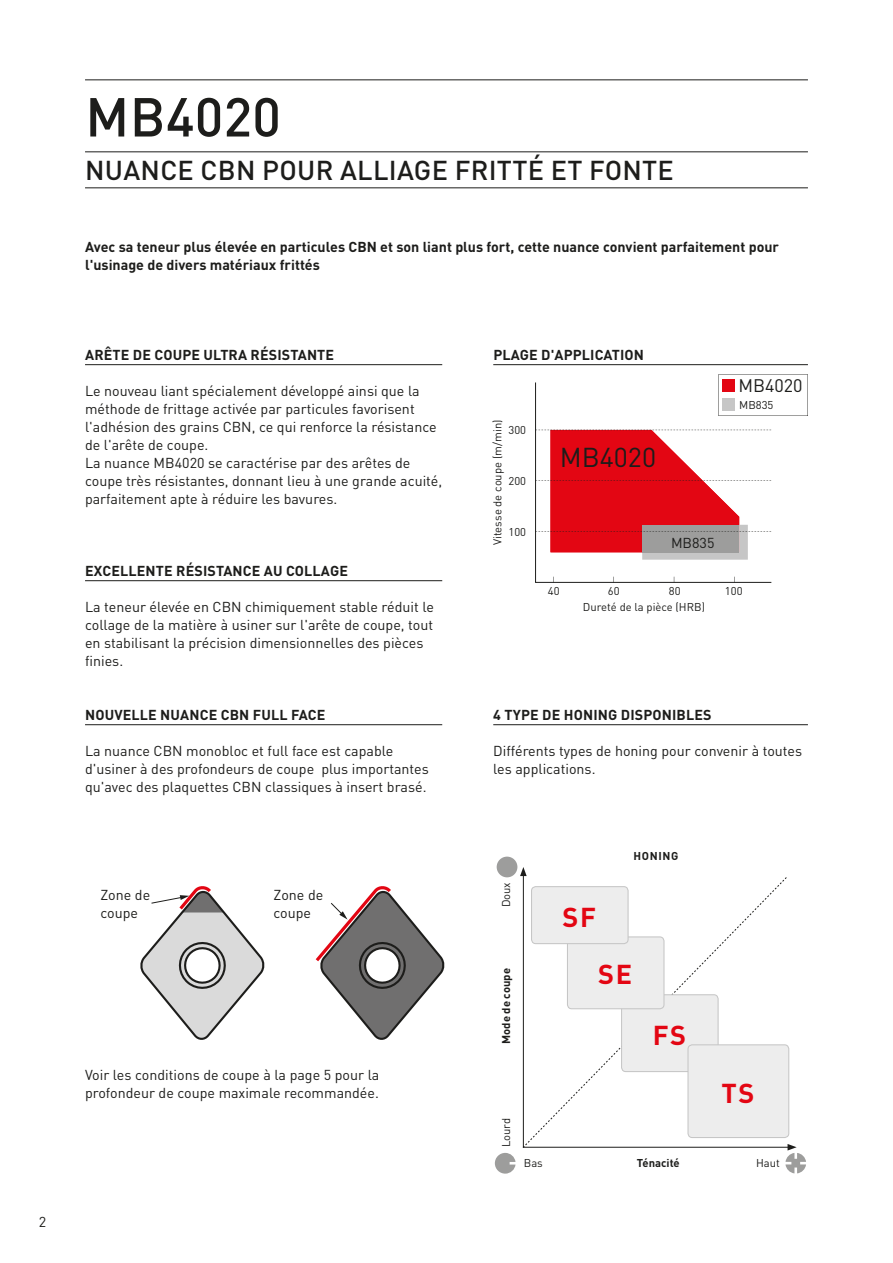
<style>
.page{position:relative;width:893px;height:1263px;background:#fff}
.page>*{position:absolute;margin:0;border:0;box-sizing:border-box;transform-origin:0 0}
.MSS1_Headline-36_36{font:500 54px "DIN Pro";color:#1d1d1b}
.MSS1_Subline-18_24{font:500 27px "DIN Pro";letter-spacing:.01em;color:#1d1d1b}
.MSS1_Table-7_5_Cente{font:700 27px "DIN Pro";letter-spacing:.06em;color:#e30613}
.MSS1_Table-7_5_Cente-2{font:27px "DIN Pro";color:#1d1d1b}
.MSS1_Table-7_5_Cente-3{font:18px "DIN Pro";color:#1d1d1b}
.MSS1_Copytext-9_5-BA{font:14.25px/18px "DIN Pro";color:#1d1d1b}
.MSS1_Copytext-9_5-BA-2{font:700 14.25px/18px "DIN Pro";color:#1d1d1b}
.MSS1_Copytext-Headli{font:700 14.25px "DIN Pro";letter-spacing:.01em;color:#1d1d1b}
.MSS1_Table-7_5_Cente-4{font:14.25px "DIN Pro";color:#1d1d1b}
.MSS1_Pagination{font:14.25px "DIN Pro";color:#1d1d1b}
.MSS1_Table-7_5_Cente-5{font:11.25px "DIN Pro";color:#1d1d1b}
.MSS1_Table-7_5{font:11.25px "DIN Pro";color:#1d1d1b}
.MSS1_Table-7_5_Cente-6{font:700 11.25px "DIN Pro";color:#1d1d1b}
</style>
<div class="page">
<hr style="left:85px;top:79px;width:723px;height:1px;background:#1d1d1b">
<hr style="left:85px;top:151px;width:723px;height:1px;background:#1d1d1b">
<svg style="left:523px;top:876px;width:267px;height:272px"></svg>
<svg style="left:520px;top:867px;width:7px;height:9px"></svg>
<div style="left:622px;top:995px;width:96px;height:76px;background:#ededed;border-radius:4px"></div>
<div style="left:621px;top:994px;width:98px;height:78px;border:1px solid #c6c6c6;border-radius:4px"></div>
<svg style="left:785px;top:1144px;width:21px;height:29px"></svg>
<div style="left:497px;top:857px;width:20px;height:20px;background:#9d9d9c;border-radius:50%"></div>
<svg style="left:495px;top:1153px;width:20px;height:20px"></svg>
<div style="left:567px;top:937px;width:97px;height:72px;background:#ededed;border-radius:4px"></div>
<div style="left:567px;top:936px;width:97px;height:73px;border:1px solid #c6c6c6;border-radius:4px"></div>
<div style="left:531px;top:887px;width:97px;height:57px;background:#ededed;border-radius:4px"></div>
<div style="left:531px;top:886px;width:98px;height:58px;border:1px solid #c6c6c6;border-radius:4px"></div>
<div style="left:688px;top:1045px;width:101px;height:92px;background:#ededed;border-radius:4px"></div>
<div style="left:687px;top:1044px;width:102px;height:94px;border:1px solid #c6c6c6;border-radius:4px"></div>
<svg style="left:140px;top:886px;width:125px;height:154px"></svg>
<svg style="left:315px;top:886px;width:130px;height:154px"></svg>
<svg style="left:718px;top:374px;width:90px;height:42px"></svg>
<div style="left:723px;top:379px;width:12px;height:12px;background:#e30613"></div>
<svg style="left:535px;top:382px;width:237px;height:201px"></svg>
<hr style="left:85px;top:187px;width:723px;height:1px;background:#1d1d1b">
<hr style="left:85px;top:364px;width:357px;height:1px;background:#1d1d1b">
<hr style="left:85px;top:580px;width:357px;height:1px;background:#1d1d1b">
<hr style="left:493px;top:364px;width:315px;height:1px;background:#1d1d1b">
<hr style="left:85px;top:724px;width:357px;height:1px;background:#1d1d1b">
<hr style="left:493px;top:724px;width:315px;height:1px;background:#1d1d1b">
<p class="MSS1_Pagination" style="left:39px;top:1210px;width:9px">2</p>
<p class="MSS1_Headline-36_36" style="left:85px;top:73px;width:197px">MB4020</p>
<p class="MSS1_Subline-18_24" style="left:85px;top:148px;width:590px">NUANCE CBN POUR ALLIAGE FRITTÉ ET FONTE</p>
<p class="MSS1_Copytext-9_5-BA-2" style="left:85px;top:236px;width:695px">Avec sa teneur plus élevée en particules CBN et son liant plus fort, cette nuance convient parfaitement pour l'usinage de divers matériaux frittés</p>
<p class="MSS1_Copytext-Headli" style="left:85px;top:343px;width:251px">ARÊTE DE COUPE ULTRA RÉSISTANTE</p>
<p class="MSS1_Copytext-9_5-BA" style="left:85px;top:380px;width:353px">Le nouveau liant spécialement développé ainsi que la méthode de frittage activée par particules favorisent l'adhésion des grains CBN, ce qui renforce la résistance de l'arête de coupe.</p>
<p class="MSS1_Copytext-9_5-BA" style="left:85px;top:452px;width:359px">La nuance MB4020 se caractérise par des arêtes de coupe très résistantes, donnant lieu à une grande acuité, parfaitement apte à réduire les bavures.</p>
<p class="MSS1_Copytext-Headli" style="left:85px;top:559px;width:264px">EXCELLENTE RÉSISTANCE AU COLLAGE</p>
<p class="MSS1_Copytext-9_5-BA" style="left:85px;top:596px;width:350px">La teneur élevée en CBN chimiquement stable réduit le collage de la matière à usiner sur l'arête de coupe, tout en stabilisant la précision dimensionnelles des pièces finies.</p>
<p class="MSS1_Copytext-Headli" style="left:85px;top:703px;width:242px">NOUVELLE NUANCE CBN FULL FACE</p>
<p class="MSS1_Copytext-9_5-BA" style="left:85px;top:740px;width:345px">La nuance CBN monobloc et full face est capable d'usiner à des profondeurs de coupe plus importantes qu'avec des plaquettes CBN classiques à insert brasé.</p>
<p class="MSS1_Copytext-9_5-BA" style="left:100px;top:884px;width:51px">Zone de coupe</p>
<p class="MSS1_Copytext-9_5-BA" style="left:273px;top:884px;width:51px">Zone de coupe</p>
<p class="MSS1_Copytext-9_5-BA" style="left:85px;top:1064px;width:296px">Voir les conditions de coupe à la page 5 pour la profondeur de coupe maximale recommandée.</p>
<p class="MSS1_Copytext-Headli" style="left:493px;top:343px;width:152px">PLAGE D'APPLICATION</p>
<p class="MSS1_Table-7_5_Cente-5" style="left:489px;top:545px;width:127px;rotate:-90deg">Vitesse de coupe (m/min)</p>
<p class="MSS1_Table-7_5" style="left:509px;top:422px;width:19px">300</p>
<p class="MSS1_Table-7_5" style="left:509px;top:472px;width:19px">200</p>
<p class="MSS1_Table-7_5" style="left:509px;top:523px;width:19px">100</p>
<p class="MSS1_Table-7_5_Cente-2" style="left:560px;top:436px;width:98px">MB4020</p>
<p class="MSS1_Table-7_5_Cente-4" style="left:671px;top:531px;width:45px">MB835</p>
<p class="MSS1_Table-7_5_Cente-3" style="left:738px;top:371px;width:66px">MB4020</p>
<p class="MSS1_Table-7_5_Cente-5" style="left:739px;top:396px;width:36px">MB835</p>
<p class="MSS1_Table-7_5" style="left:548px;top:582px;width:13px">40</p>
<p class="MSS1_Table-7_5" style="left:608px;top:582px;width:13px">60</p>
<p class="MSS1_Table-7_5" style="left:669px;top:582px;width:13px">80</p>
<p class="MSS1_Table-7_5" style="left:725px;top:582px;width:19px">100</p>
<p class="MSS1_Table-7_5_Cente-5" style="left:583px;top:598px;width:124px">Dureté de la pièce (HRB)</p>
<p class="MSS1_Copytext-Headli" style="left:493px;top:703px;width:220px">4 TYPE DE HONING DISPONIBLES</p>
<p class="MSS1_Copytext-9_5-BA" style="left:493px;top:740px;width:310px">Différents types de honing pour convenir à toutes les applications.</p>
<p class="MSS1_Table-7_5" style="left:497px;top:907px;width:27px;rotate:-90deg">Doux</p>
<p class="MSS1_Table-7_5_Cente-6" style="left:497px;top:1044px;width:77px;rotate:-90deg">Mode de coupe</p>
<p class="MSS1_Table-7_5_Cente" style="left:563px;top:894px;width:35px">SF</p>
<p class="MSS1_Table-7_5_Cente-6" style="left:633px;top:847px;width:47px">HONING</p>
<p class="MSS1_Table-7_5_Cente" style="left:598px;top:952px;width:35px">SE</p>
<p class="MSS1_Table-7_5_Cente" style="left:653px;top:1012px;width:35px">FS</p>
<p class="MSS1_Table-7_5" style="left:497px;top:1147px;width:31px;rotate:-90deg">Lourd</p>
<p class="MSS1_Table-7_5" style="left:524px;top:1154px;width:21px">Bas</p>
<p class="MSS1_Table-7_5_Cente-6" style="left:637px;top:1153px;width:44px">Ténacité</p>
<p class="MSS1_Table-7_5_Cente" style="left:721px;top:1070px;width:34px">TS</p>
<p class="MSS1_Table-7_5" style="left:756px;top:1154px;width:25px">Haut</p>
</div>
